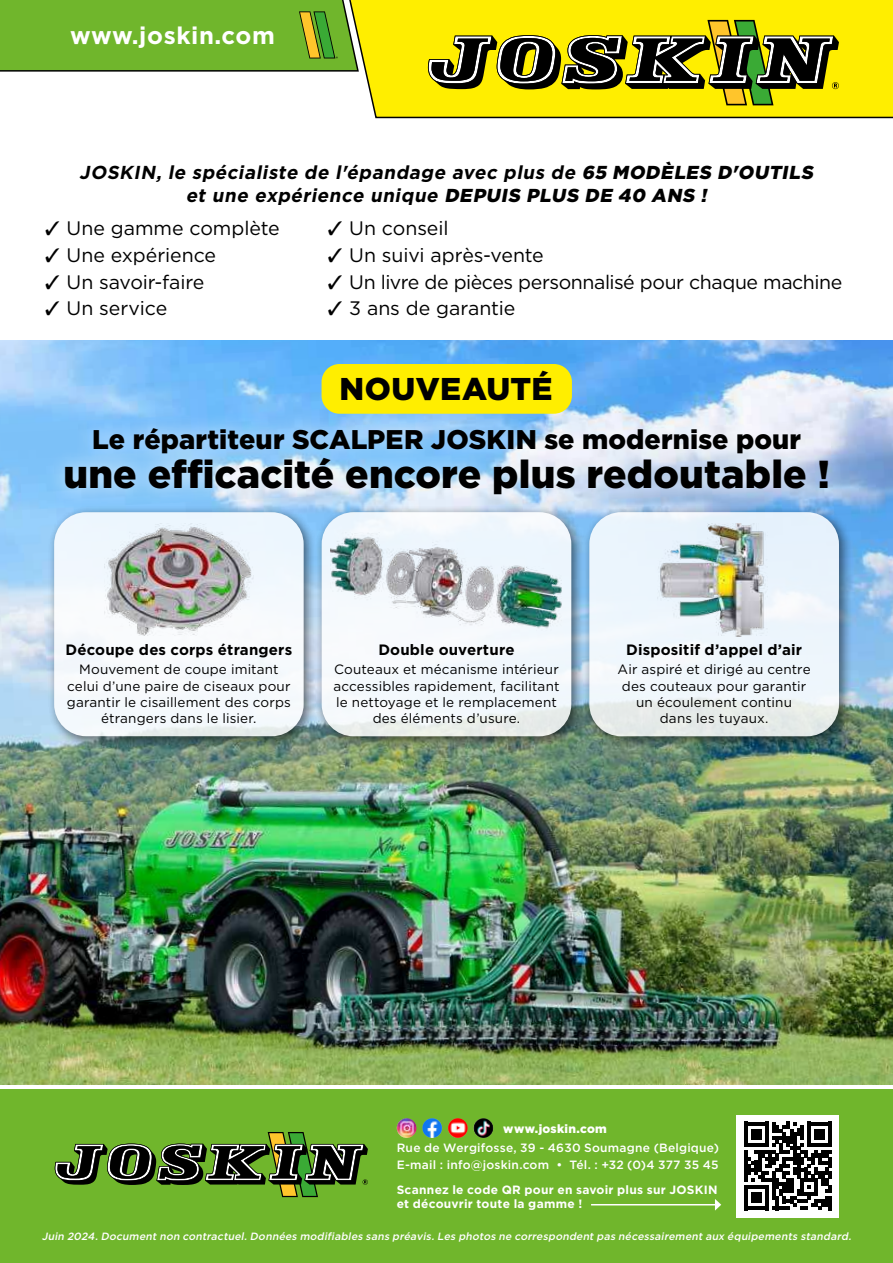
<style>
.page{position:relative;width:893px;height:1263px;background:#fff}
.page>*{position:absolute;margin:0;border:0;box-sizing:border-box;transform-origin:0 0}
.t1{font:900 39px "Gotham";letter-spacing:.005em;color:#000}
.t2{font:900 31.5px "Gotham";letter-spacing:.015em;color:#000}
.t3{font:900 27px "Gotham";letter-spacing:.005em;color:#000}
.t4{font:700 24px "Gotham";letter-spacing:.025em;color:#fff}
.t5{font:19.5px "Gotham";letter-spacing:-.01em;color:#000}
.t6{font:italic 700 18.75px/22.5px "Gotham";color:#000;text-align:center}
.t7{font:700 15px "Gotham";letter-spacing:.01em;color:#000}
.t8{font:13.5px/16.2px "Gotham";letter-spacing:.01em;color:#000;text-align:center}
.t9{font:500 12px/16.5px "Gotham";letter-spacing:.015em;color:#fff}
.t10{font:700 12px/14.4px "Gotham";letter-spacing:.02em;color:#fff}
.t11{font:900 12px "Gotham";letter-spacing:.02em;color:#fff}
.t12{font:italic 500 10.5px "Gotham";color:#fff}
.s1{font-weight:900}
</style>
<div class="page">
<svg style="left:360px;top:0;width:533px;height:119px;background:#f6e708"></svg>
<svg style="left:428px;top:20px;width:411px;height:85px;background:#97911d"></svg>
<svg style="left:0;top:0;width:360px;height:72px;background:#70b12e"></svg>
<div style="left:0;top:1089px;width:893px;height:174px;background:#70b62c"></div>
<img style="left:0;top:340px;width:893px;height:744px">
<div style="left:47px;top:505px;width:270px;height:245px;background:#000;opacity:.65"></div>
<div style="left:54px;top:512px;width:250px;height:224px;background:#f5f9fd;border-radius:32px"></div>
<div style="left:315px;top:505px;width:270px;height:245px;background:#000;opacity:.65"></div>
<svg style="left:322px;top:512px;width:249px;height:224px;fill:#f3f8fd"></svg>
<div style="left:582px;top:505px;width:270px;height:245px;background:#000;opacity:.65"></div>
<div style="left:589px;top:512px;width:250px;height:224px;background:linear-gradient(to bottom,#ebf6ff,#edf2f1);border-radius:32px"></div>
<img style="left:106px;top:523px;width:147px;height:113px">
<img style="left:330px;top:533px;width:233px;height:98px">
<img style="left:657px;top:523px;width:111px;height:113px">
<svg style="left:55px;top:1132px;width:313px;height:65px"></svg>
<img style="left:397px;top:1118px;width:19px;height:20px;border-radius:10px">
<img style="left:473px;top:1118px;width:20px;height:20px;border-radius:10px">
<img style="left:422px;top:1118px;width:20px;height:20px;border-radius:10px">
<img style="left:448px;top:1118px;width:20px;height:20px;border-radius:10px">
<div style="left:737px;top:1115px;width:102px;height:102px;background:#fff"></div>
<svg style="left:744px;top:1122px;width:88px;height:88px"></svg>
<hr style="left:591px;top:1204px;width:125px;height:1px;background:#fff">
<svg style="left:715px;top:1199px;width:6px;height:11px"></svg>
<div style="left:45px;top:410px;width:802px;height:103px;background:#fff;opacity:.75"></div>
<div style="left:322px;top:364px;width:250px;height:50px;background:#fe0;border-radius:18px"></div>
<h3 class="t4" style="left:70px;top:21px;width:206px">www.joskin.com</h3>
<h3 class="t6" style="left:79px;top:161px;width:739px">JOSKIN, le spécialiste de l'épandage avec plus de <span class="s1">65 MODÈLES D'OUTILS </span>et une expérience unique <span class="s1">DEPUIS PLUS DE 40 ANS !</span></h3>
<h3 class="t5" style="left:45px;top:220px;width:236px">✓ Une gamme complète</h3>
<h3 class="t5" style="left:45px;top:246px;width:172px">✓ Une expérience</h3>
<h3 class="t5" style="left:45px;top:273px;width:161px">✓ Un savoir-faire</h3>
<h3 class="t5" style="left:45px;top:300px;width:124px">✓ Un service</h3>
<h3 class="t5" style="left:328px;top:220px;width:122px">✓ Un conseil</h3>
<h3 class="t5" style="left:328px;top:246px;width:217px">✓ Un suivi après-vente</h3>
<h3 class="t5" style="left:328px;top:273px;width:516px">✓ Un livre de pièces personnalisé pour chaque machine</h3>
<h3 class="t5" style="left:328px;top:300px;width:189px">✓ 3 ans de garantie</h3>
<h2 class="t2" style="left:340px;top:371px;width:214px">NOUVEAUTÉ</h2>
<h3 class="t3" style="left:92px;top:424px;width:710px">Le répartiteur SCALPER JOSKIN se modernise pour</h3>
<h1 class="t1" style="left:63px;top:451px;width:768px">une efficacité encore plus redoutable !</h1>
<p class="t7" style="left:66px;top:641px;width:228px">Découpe des corps étrangers</p>
<p class="t8" style="left:67px;top:662px;width:225px">Mouvement de coupe imitant celui d’une paire de ciseaux pour garantir le cisaillement des corps étrangers dans le lisier.</p>
<p class="t7" style="left:378px;top:641px;width:138px">Double ouverture</p>
<p class="t8" style="left:333px;top:662px;width:227px">Couteaux et mécanisme intérieur accessibles rapidement, facilitant le nettoyage et le remplacement des éléments d’usure.</p>
<p class="t7" style="left:626px;top:641px;width:177px">Dispositif d’appel d’air</p>
<p class="t8" style="left:618px;top:662px;width:195px">Air aspiré et dirigé au centre des couteaux pour garantir un écoulement continu<br>dans les tuyaux.</p>
<p class="t11" style="left:503px;top:1121px;width:105px">www.joskin.com</p>
<p class="t9" style="left:397px;top:1140px;width:324px">Rue de Wergifosse, 39 - 4630 Soumagne (Belgique)<br>E-mail : info@joskin.com • Tél. : +32 (0)4 377 35 45</p>
<p class="t10" style="left:397px;top:1182px;width:322px">Scannez le code QR pour en savoir plus sur JOSKIN et découvrir toute la gamme !</p>
<p class="t12" style="left:42px;top:1232px;width:813px">Juin 2024. Document non contractuel. Données modifiables sans préavis. Les photos ne correspondent pas nécessairement aux équipements standard.</p>
</div>
